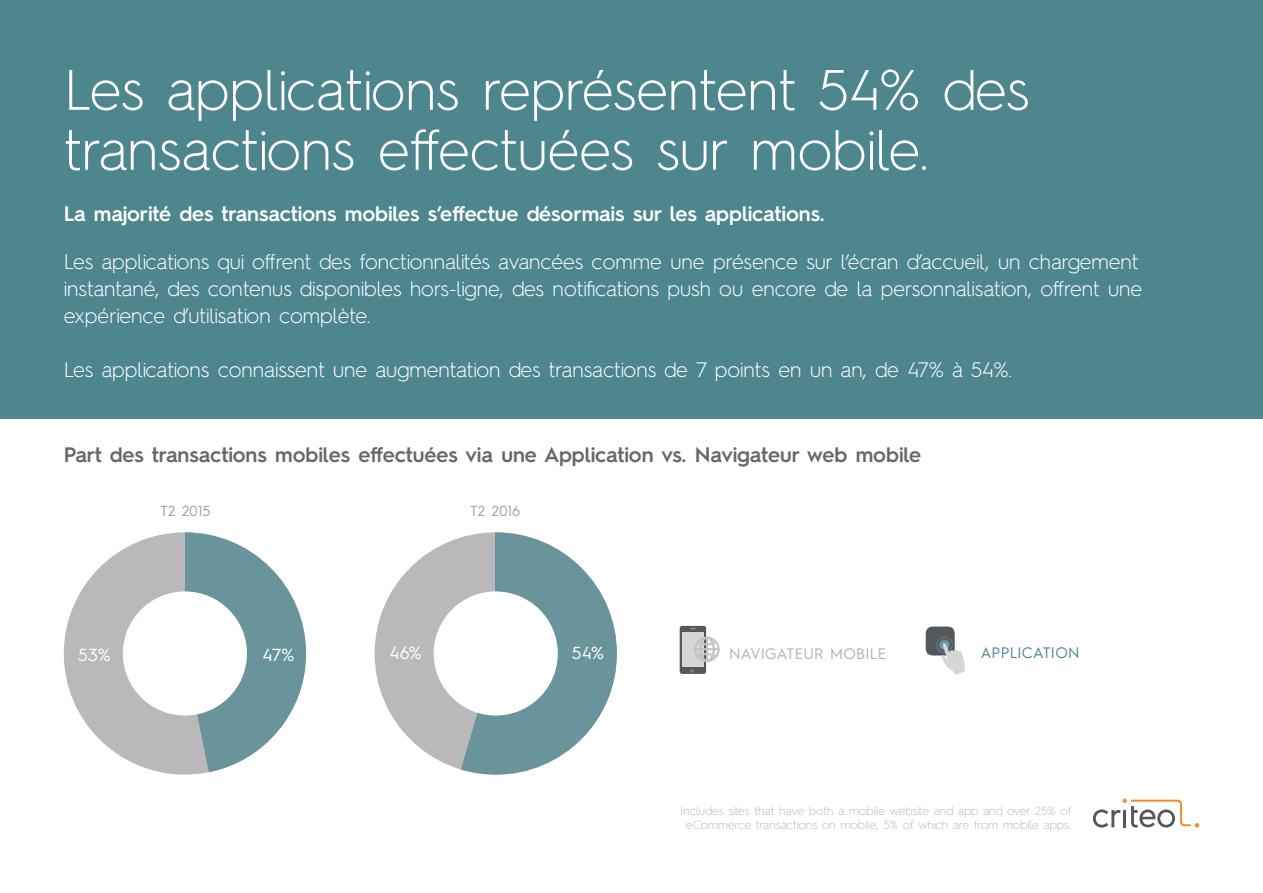
<style>
.page{position:relative;width:1263px;height:893px;background:#fff}
.page>*{position:absolute;margin:0;border:0;box-sizing:border-box;transform-origin:0 0}
.t1{font:300 57px/60px "Hurme Geometric Sans 2";color:#fff}
.t2{font:300 21px/27px "Hurme Geometric Sans 2";color:#fff}
.t3{font:600 21px "Hurme Geometric Sans 2";color:#66686a}
.t4{font:600 21px "Hurme Geometric Sans 2";color:#fff}
.t5{font:17.55px "Hurme Geometric Sans 2";letter-spacing:.02em;color:#fff}
.t6{font:15.15px "Hurme Geometric Sans 2";letter-spacing:.02em;color:#b3b1b3}
.t7{font:15.15px "Hurme Geometric Sans 2";letter-spacing:.02em;color:#4e868e}
.t8{font:14.55px "Hurme Geometric Sans 2";letter-spacing:.02em;color:#a2a0a1}
.t9{font:300 12px/14.4px "Hurme Geometric Sans 2";color:#bbbcbd;text-align:center}
</style>
<div class="page">
<svg style="left:1093px;top:798px;width:106px;height:29px"></svg>
<div style="left:0;top:0;width:1263px;height:419px;background:#4e868e"></div>
<div style="left:375px;top:532px;width:242px;height:242px;background:#bab8ba;border-radius:50%"></div>
<svg style="left:461px;top:532px;width:156px;height:242px"></svg>
<div style="left:434px;top:591px;width:124px;height:124px;background:#fff;border-radius:50%"></div>
<div style="left:64px;top:532px;width:242px;height:242px;background:#bab8ba;border-radius:50%"></div>
<svg style="left:185px;top:532px;width:121px;height:240px"></svg>
<div style="left:123px;top:591px;width:124px;height:124px;background:#fff;border-radius:50%"></div>
<svg style="left:926px;top:627px;width:39px;height:48px"></svg>
<div style="left:680px;top:626px;width:26px;height:48px;background:#56575a;border-radius:2px"></div>
<div style="left:682px;top:632px;width:21px;height:35px;background:#d7d6d7"></div>
<svg style="left:694px;top:637px;width:26px;height:25px"></svg>
<h1 class="t1" style="left:64px;top:57px;width:967px">Les applications représentent 54% des transactions effectuées sur mobile.</h1>
<p class="t4" style="left:64px;top:199px;width:762px">La majorité des transactions mobiles s’effectue désormais sur les applications.</p>
<p class="t2" style="left:64px;top:247px;width:1080px">Les applications qui offrent des fonctionnalités avancées comme une présence sur l’écran d’accueil, un chargement instantané, des contenus disponibles hors-ligne, des notifications push ou encore de la personnalisation, offrent une expérience d’utilisation complète.</p>
<p class="t2" style="left:64px;top:355px;width:950px">Les applications connaissent une augmentation des transactions de 7 points en un an, de 47% à 54%.</p>
<p class="t3" style="left:64px;top:440px;width:859px">Part des transactions mobiles effectuées via une Application vs. Navigateur web mobile</p>
<p class="t8" style="left:160px;top:501px;width:51px">T2 2015</p>
<p class="t8" style="left:470px;top:501px;width:52px">T2 2016</p>
<p class="t5" style="left:78px;top:642px;width:34px">53%</p>
<p class="t5" style="left:262px;top:642px;width:33px">47%</p>
<p class="t5" style="left:389px;top:640px;width:34px">46%</p>
<p class="t5" style="left:572px;top:640px;width:34px">54%</p>
<p class="t6" style="left:729px;top:643px;width:158px">NAVIGATEUR MOBILE</p>
<p class="t7" style="left:981px;top:642px;width:100px">APPLICATION</p>
<p class="t9" style="left:680px;top:803px;width:393px">Includes sites that have both a mobile website and app and over 25% of eCommerce transactions on mobile, 5% of which are from mobile apps.</p>
</div>
